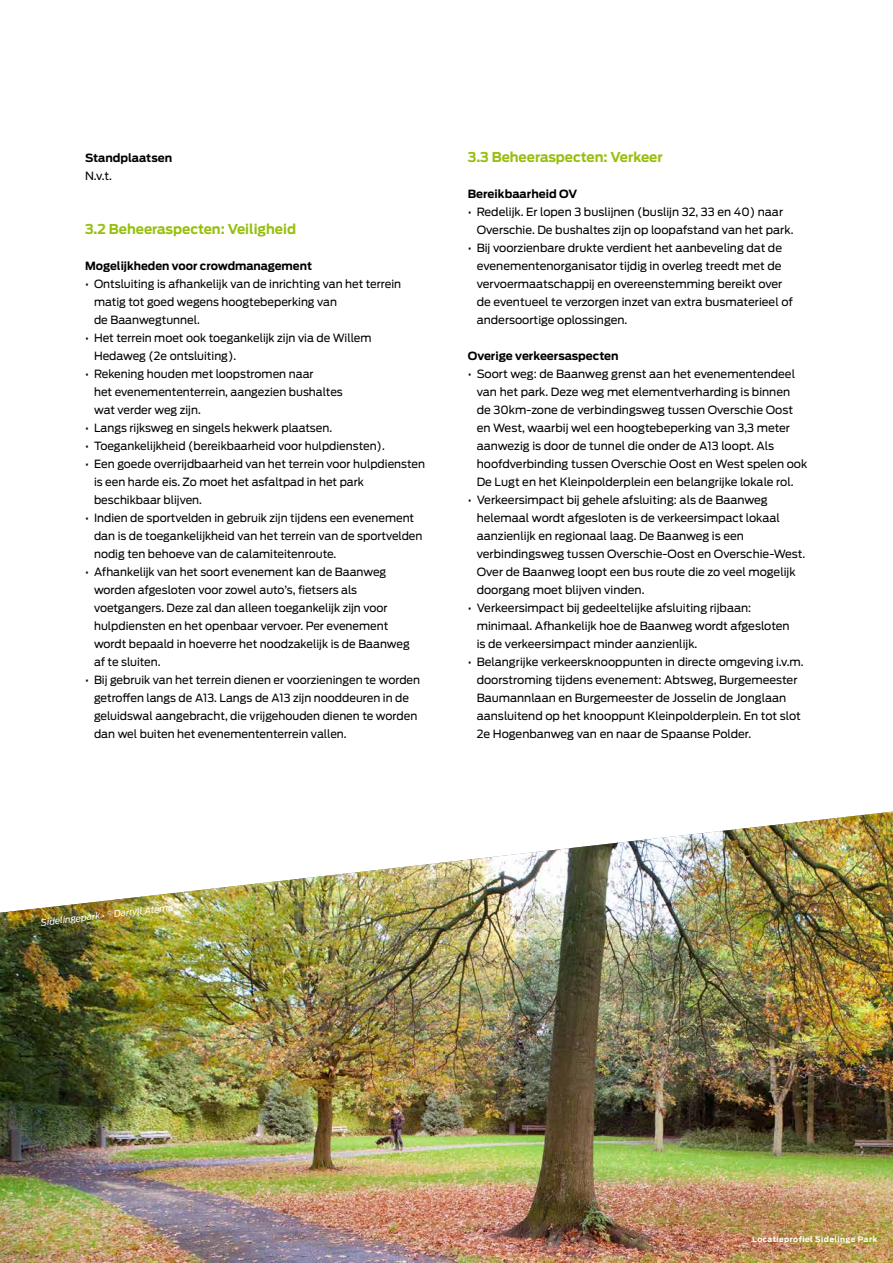
<style>
.page{position:relative;width:893px;height:1263px;background:#fff}
.page>*{position:absolute;margin:0;border:0;box-sizing:border-box;transform-origin:0 0}
.t1{font:700 13.5px "Antenna";color:#97bf0d}
.t2{font:11.25px/18px "Antenna";color:#000}
.t3{font:700 11.25px "Antenna";color:#000}
.t4{font:italic 9px "Antenna";color:#fff}
.t5{font:700 7.5px "Antenna";letter-spacing:.06em;color:#fff}
</style>
<div class="page">
<img style="left:0;top:811px;width:893px;height:452px">
<svg style="left:107px;top:910px;width:5px;height:5px"></svg>
<p class="t3" style="left:85px;top:151px;width:89px">Standplaatsen</p>
<p class="t2" style="left:85px;top:167px;width:29px">N.v.t.</p>
<p class="t1" style="left:85px;top:221px;width:212px">3.2 Beheeraspecten: Veiligheid</p>
<p class="t3" style="left:85px;top:259px;width:229px">Mogelijkheden voor crowdmanagement</p>
<p class="t2" style="left:94px;top:275px;width:309px;text-indent:-9px">• Ontsluiting is afhankelijk van de inrichting van het terrein matig tot goed wegens hoogtebeperking van<br>de Baanwegtunnel.</p>
<p class="t2" style="left:94px;top:329px;width:279px;text-indent:-9px">• Het terrein moet ook toegankelijk zijn via de Willem<br>Hedaweg (2e ontsluiting).</p>
<p class="t2" style="left:94px;top:365px;width:250px;text-indent:-9px">• Rekening houden met loopstromen naar<br>het evenemententerrein, aangezien bushaltes wat verder weg zijn.</p>
<p class="t2" style="left:85px;top:419px;width:249px">• Langs rijksweg en singels hekwerk plaatsen.</p>
<p class="t2" style="left:85px;top:437px;width:301px">• Toegankelijkheid (bereikbaarheid voor hulpdiensten).</p>
<p class="t2" style="left:94px;top:455px;width:333px;text-indent:-9px">• Een goede overrijdbaarheid van het terrein voor hulpdiensten is een harde eis. Zo moet het asfaltpad in het park beschikbaar blijven.</p>
<p class="t2" style="left:94px;top:509px;width:330px;text-indent:-9px">• Indien de sportvelden in gebruik zijn tijdens een evenement dan is de toegankelijkheid van het terrein van de sportvelden nodig ten behoeve van de calamiteitenroute.</p>
<p class="t2" style="left:94px;top:563px;width:317px;text-indent:-9px">• Afhankelijk van het soort evenement kan de Baanweg worden afgesloten voor zowel auto’s, fietsers als voetgangers. Deze zal dan alleen toegankelijk zijn voor hulpdiensten en het openbaar vervoer. Per evenement wordt bepaald in hoeverre het noodzakelijk is de Baanweg af te sluiten.</p>
<p class="t2" style="left:94px;top:671px;width:328px;text-indent:-9px">• Bij gebruik van het terrein dienen er voorzieningen te worden getroffen langs de A13. Langs de A13 zijn nooddeuren in de geluidswal aangebracht, die vrijgehouden dienen te worden dan wel buiten het evenemententerrein vallen.</p>
<p class="t1" style="left:468px;top:149px;width:197px">3.3 Beheeraspecten: Verkeer</p>
<p class="t3" style="left:468px;top:187px;width:111px">Bereikbaarheid OV</p>
<p class="t2" style="left:477px;top:203px;width:318px;text-indent:-9px">• Redelijk. Er lopen 3 buslijnen (buslijn 32, 33 en 40) naar<br>Overschie. De bushaltes zijn op loopafstand van het park.</p>
<p class="t2" style="left:477px;top:239px;width:318px;text-indent:-9px">• Bij voorzienbare drukte verdient het aanbeveling dat de evenementenorganisator tijdig in overleg treedt met de vervoermaatschappij en overeenstemming bereikt over de eventueel te verzorgen inzet van extra busmaterieel of andersoortige oplossingen.</p>
<p class="t3" style="left:468px;top:349px;width:152px">Overige verkeersaspecten</p>
<p class="t2" style="left:477px;top:365px;width:332px;text-indent:-9px">• Soort weg: de Baanweg grenst aan het evenementendeel van het park. Deze weg met elementverharding is binnen<br>de 30km-zone de verbindingsweg tussen Overschie Oost en West, waarbij wel een hoogtebeperking van 3,3 meter aanwezig is door de tunnel die onder de A13 loopt. Als hoofdverbinding tussen Overschie Oost en West spelen ook De Lugt en het Kleinpolderplein een belangrijke lokale rol.</p>
<p class="t2" style="left:477px;top:491px;width:330px;text-indent:-9px">• Verkeersimpact bij gehele afsluiting: als de Baanweg helemaal wordt afgesloten is de verkeersimpact lokaal aanzienlijk en regionaal laag. De Baanweg is een verbindingsweg tussen Overschie-Oost en Overschie-West.<br>Over de Baanweg loopt een bus route die zo veel mogelijk doorgang moet blijven vinden.</p>
<p class="t2" style="left:477px;top:599px;width:314px;text-indent:-9px">• Verkeersimpact bij gedeeltelijke afsluiting rijbaan: minimaal. Afhankelijk hoe de Baanweg wordt afgesloten is de verkeersimpact minder aanzienlijk.</p>
<p class="t2" style="left:477px;top:653px;width:328px;text-indent:-9px">• Belangrijke verkeersknooppunten in directe omgeving i.v.m. doorstroming tijdens evenement: Abtsweg, Burgemeester Baumannlaan en Burgemeester de Josselin de Jonglaan aansluitend op het knooppunt Kleinpolderplein. En tot slot 2e Hogenbanweg van en naar de Spaanse Polder.</p>
<p class="t4" style="left:40px;top:917px;width:66px;rotate:-6deg">Sidelingepark •</p>
<p class="t4" style="left:114px;top:908px;width:61px;rotate:-6deg">Darryll Atema</p>
<p class="t5" style="left:752px;top:1235px;width:126px">Locatieprofiel Sidelinge Park</p>
</div>
